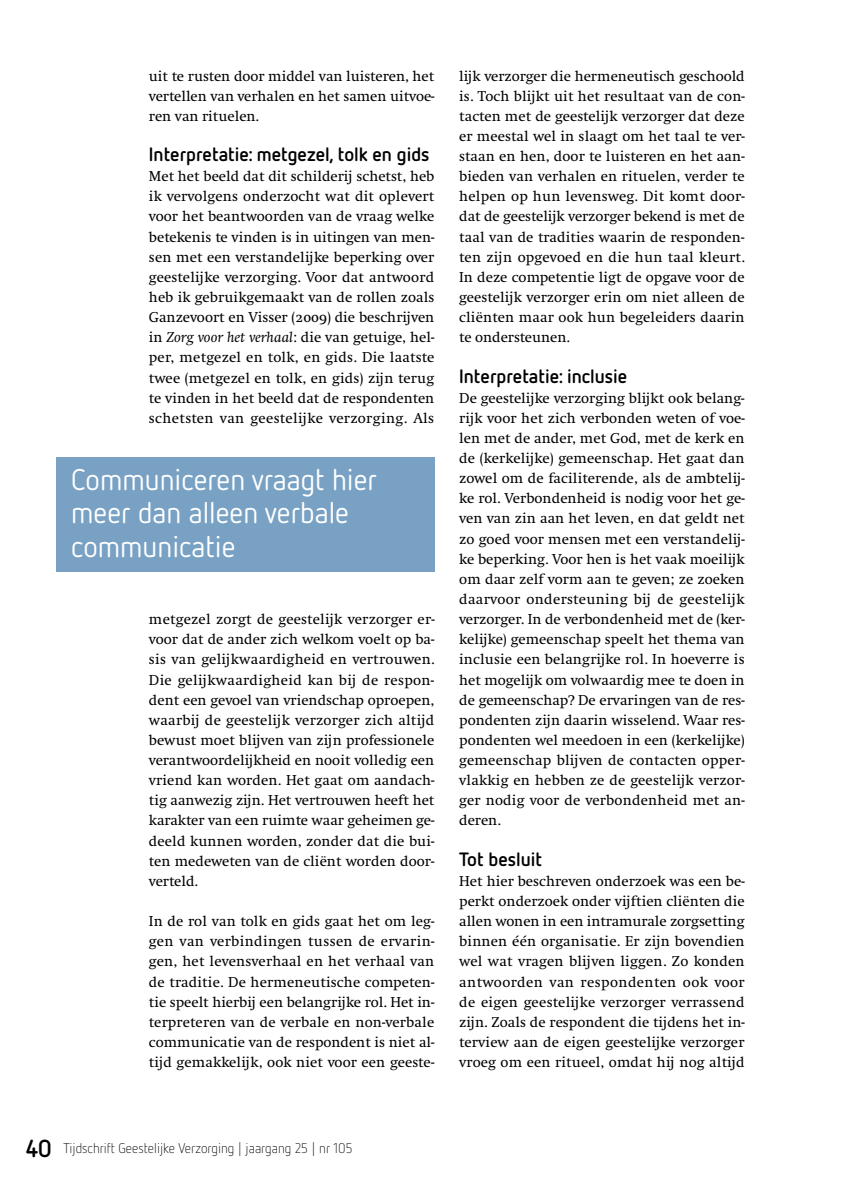
<style>
.page{position:relative;width:844px;height:1191px;background:#fff}
.page>*{position:absolute;margin:0;border:0;box-sizing:border-box;transform-origin:0 0}
.t1{font:29.75px/33.2px "Netto OT";color:#fff}
.t2{font:700 19.25px "Netto OT";color:#000}
.t3{font:14.88px/20.1px "Swift ISE";letter-spacing:.005em;color:#000;text-align:justify}
.t4{font:300 14px "Netto OT";color:#000}
.s1{font-style:italic}
.s2{font-weight:700;font-size:24.5px}
</style>
<div class="page">
<div style="left:56px;top:457px;width:378px;height:114px;background:#78a1c4"></div>
<p class="t3" style="left:149px;top:66px;width:287px">uit te rusten door middel van luisteren, het vertellen van verhalen en het samen uitvoe&shy;ren van rituelen.</p>
<p class="t2" style="left:149px;top:142px;width:282px">Interpretatie: metgezel, tolk en gids</p>
<p class="t3" style="left:149px;top:167px;width:287px">Met het beeld dat dit schilderij schetst, heb ik vervolgens onderzocht wat dit oplevert voor het beantwoorden van de vraag welke betekenis te vinden is in uitingen van men&shy;sen met een verstandelijke beperking over geestelijke verzorging. Voor dat antwoord heb ik gebruikgemaakt van de rollen zoals Ganzevoort en Visser (2009) die beschrijven in <span class="s1">Zorg voor het verhaal</span>: die van getuige, hel&shy;per, metgezel en tolk, en gids. Die laatste twee (metgezel en tolk, en gids) zijn terug te vinden in het beeld dat de respondenten schetsten van geestelijke verzorging. Als</p>
<h1 class="t1" style="left:71px;top:462px;width:307px">Communiceren vraagt hier meer dan alleen verbale communicatie</h1>
<p class="t3" style="left:149px;top:609px;width:287px">metgezel zorgt de geestelijk verzorger er&shy;voor dat de ander zich welkom voelt op ba&shy;sis van gelijkwaardigheid en vertrouwen.<br>Die gelijkwaardigheid kan bij de respon&shy;dent een gevoel van vriendschap oproepen, waarbij de geestelijk verzorger zich altijd bewust moet blijven van zijn professionele verantwoordelijkheid en nooit volledig een vriend kan worden. Het gaat om aandach&shy;tig aanwezig zijn. Het vertrouwen heeft het karakter van een ruimte waar geheimen ge&shy;deeld kunnen worden, zonder dat die bui&shy;ten medeweten van de cliënt worden door&shy;verteld.</p>
<p class="t3" style="left:149px;top:911px;width:287px">In de rol van tolk en gids gaat het om leg&shy;gen van verbindingen tussen de ervarin&shy;gen, het levensverhaal en het verhaal van de traditie. De hermeneutische competen&shy;tie speelt hierbij een belangrijke rol. Het in&shy;terpreteren van de verbale en non-verbale communicatie van de respondent is niet al&shy;tijd gemakkelijk, ook niet voor een geeste-</p>
<p class="t3" style="left:459px;top:66px;width:287px">lijk verzorger die hermeneutisch geschoold is. Toch blijkt uit het resultaat van de con&shy;tacten met de geestelijk verzorger dat deze er meestal wel in slaagt om het taal te ver&shy;staan en hen, door te luisteren en het aan&shy;bieden van verhalen en rituelen, verder te helpen op hun levensweg. Dit komt door&shy;dat de geestelijk verzorger bekend is met de taal van de tradities waarin de responden&shy;ten zijn opgevoed en die hun taal kleurt.<br>In deze competentie ligt de opgave voor de geestelijk verzorger erin om niet alleen de cliënten maar ook hun begeleiders daarin te ondersteunen.</p>
<p class="t2" style="left:459px;top:363px;width:170px">Interpretatie: inclusie</p>
<p class="t3" style="left:459px;top:388px;width:287px">De geestelijke verzorging blijkt ook belang&shy;rijk voor het zich verbonden weten of voe&shy;len met de ander, met God, met de kerk en de (kerkelijke) gemeenschap. Het gaat dan zowel om de faciliterende, als de ambtelij&shy;ke rol. Verbondenheid is nodig voor het ge&shy;ven van zin aan het leven, en dat geldt net zo goed voor mensen met een verstandelij&shy;ke beperking. Voor hen is het vaak moeilijk om daar zelf vorm aan te geven; ze zoeken daarvoor ondersteuning bij de geestelijk verzorger. In de verbondenheid met de (ker&shy;kelijke) gemeenschap speelt het thema van inclusie een belangrijke rol. In hoeverre is het mogelijk om volwaardig mee te doen in de gemeenschap? De ervaringen van de res&shy;pondenten zijn daarin wisselend. Waar res&shy;pondenten wel meedoen in een (kerkelijke) gemeenschap blijven de contacten opper&shy;vlakkig en hebben ze de geestelijk verzor&shy;ger nodig voor de verbondenheid met an&shy;deren.</p>
<p class="t2" style="left:459px;top:846px;width:84px">Tot besluit</p>
<p class="t3" style="left:459px;top:871px;width:287px">Het hier beschreven onderzoek was een be&shy;perkt onderzoek onder vijftien cliënten die allen wonen in een intramurale zorgsetting binnen één organisatie. Er zijn bovendien wel wat vragen blijven liggen. Zo konden antwoorden van respondenten ook voor de eigen geestelijke verzorger verrassend zijn. Zoals de respondent die tijdens het in&shy;terview aan de eigen geestelijke verzorger vroeg om een ritueel, omdat hij nog altijd</p>
<p class="t4" style="left:26px;top:1139px;width:328px"><span class="s2">40</span> Tijdschrift Geestelijke Verzorging | jaargang 25 | nr 105</p>
</div>
